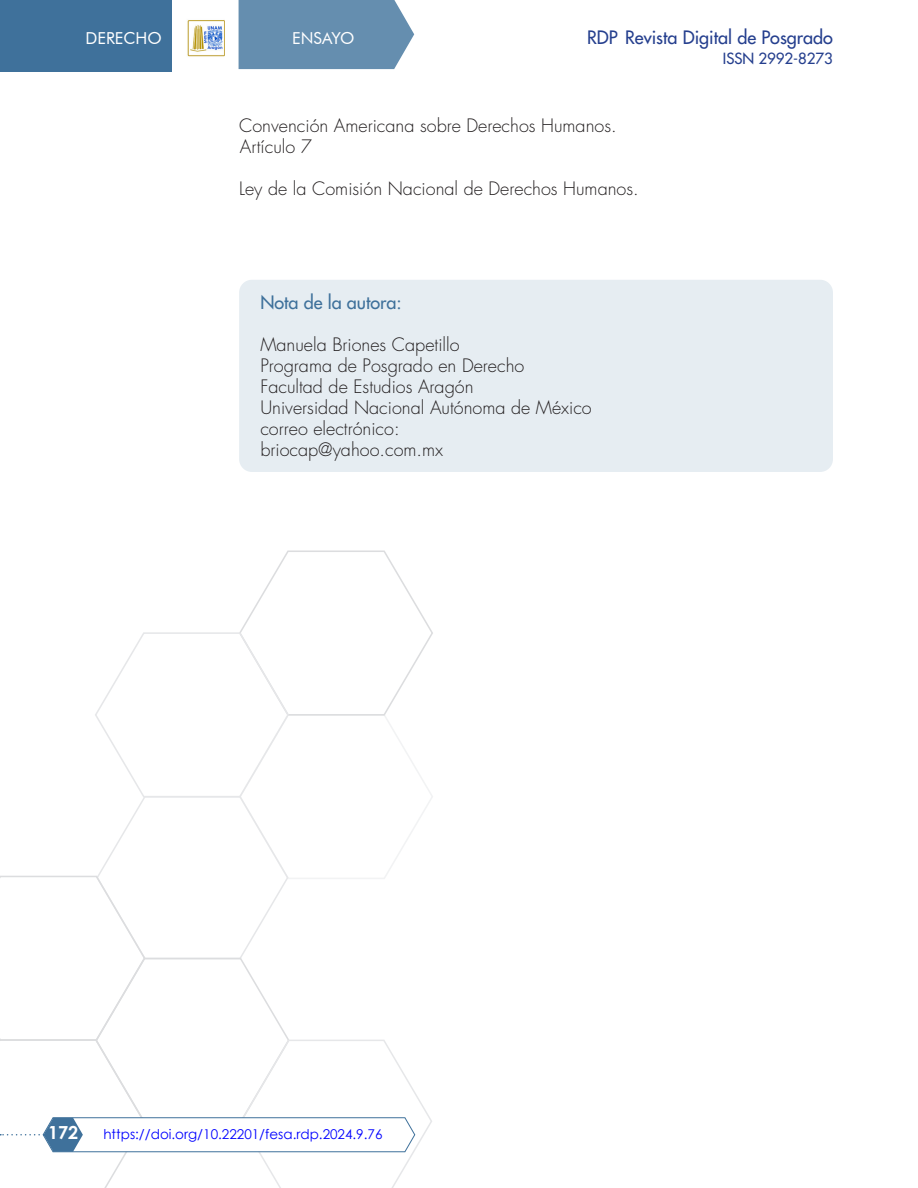
<style>
.page{position:relative;width:918px;height:1188px;background:#fff}
.page>*{position:absolute;margin:0;border:0;box-sizing:border-box;transform-origin:0 0}
.AUTORES_INFO_PERSONA{font:300 18px/21px "Futura Std";color:#231f20}
.Referencias_nvo{font:300 18px "Futura Std";color:#231f20}
.t1{font:500 18px "Futura Std";color:#253f8e}
.NOTA_DE_AUTOR_al_fin{font:500 18px "Futura Std";color:#3f719b}
.t2{font:700 18px "Century Gothic";color:#fff}
.t3{font:16.5px "Futura BT";color:#fff}
.t4{font:500 15px "Futura Std";color:#253f8e}
.t5{font:13.5px "Century Gothic";color:#00f}
</style>
<div class="page">
<div style="left:239px;top:0;width:175px;height:69px;background:#658eaf"></div>
<div style="left:0;top:0;width:172px;height:71px;background:#3f719b"></div>
<img style="left:187px;top:20px;width:38px;height:37px">
<div style="left:239px;top:280px;width:594px;height:192px;background:#e6edf2;border-radius:13px"></div>
<svg style="left:0;top:550px;width:433px;height:638px"></svg>
<p class="t3" style="left:86px;top:28px;width:78px">DERECHO</p>
<p class="t3" style="left:292px;top:28px;width:64px">ENSAYO</p>
<p class="t1" style="left:587px;top:26px;width:247px">RDP Revista Digital de Posgrado</p>
<p class="t4" style="left:723px;top:49px;width:112px">ISSN 2992-8273</p>
<p class="Referencias_nvo" style="left:239px;top:114px;width:379px">Convención Americana sobre Derechos Humanos.</p>
<p class="Referencias_nvo" style="left:240px;top:135px;width:74px">Artículo 7</p>
<p class="Referencias_nvo" style="left:239px;top:178px;width:401px">Ley de la Comisión Nacional de Derechos Humanos.</p>
<p class="NOTA_DE_AUTOR_al_fin" style="left:260px;top:291px;width:143px">Nota de la autora:</p>
<p class="AUTORES_INFO_PERSONA" style="left:260px;top:334px;width:333px">Manuela Briones Capetillo<br>Programa de Posgrado en Derecho<br>Facultad de Estudios Aragón<br>Universidad Nacional Autónoma de México correo electrónico:<br>briocap@yahoo.com.mx</p>
<p class="t2" style="left:48px;top:1119px;width:32px">172</p>
<p class="t5" style="left:103px;top:1125px;width:281px">https://doi.org/10.22201/fesa.rdp.2024.9.76</p>
</div>
